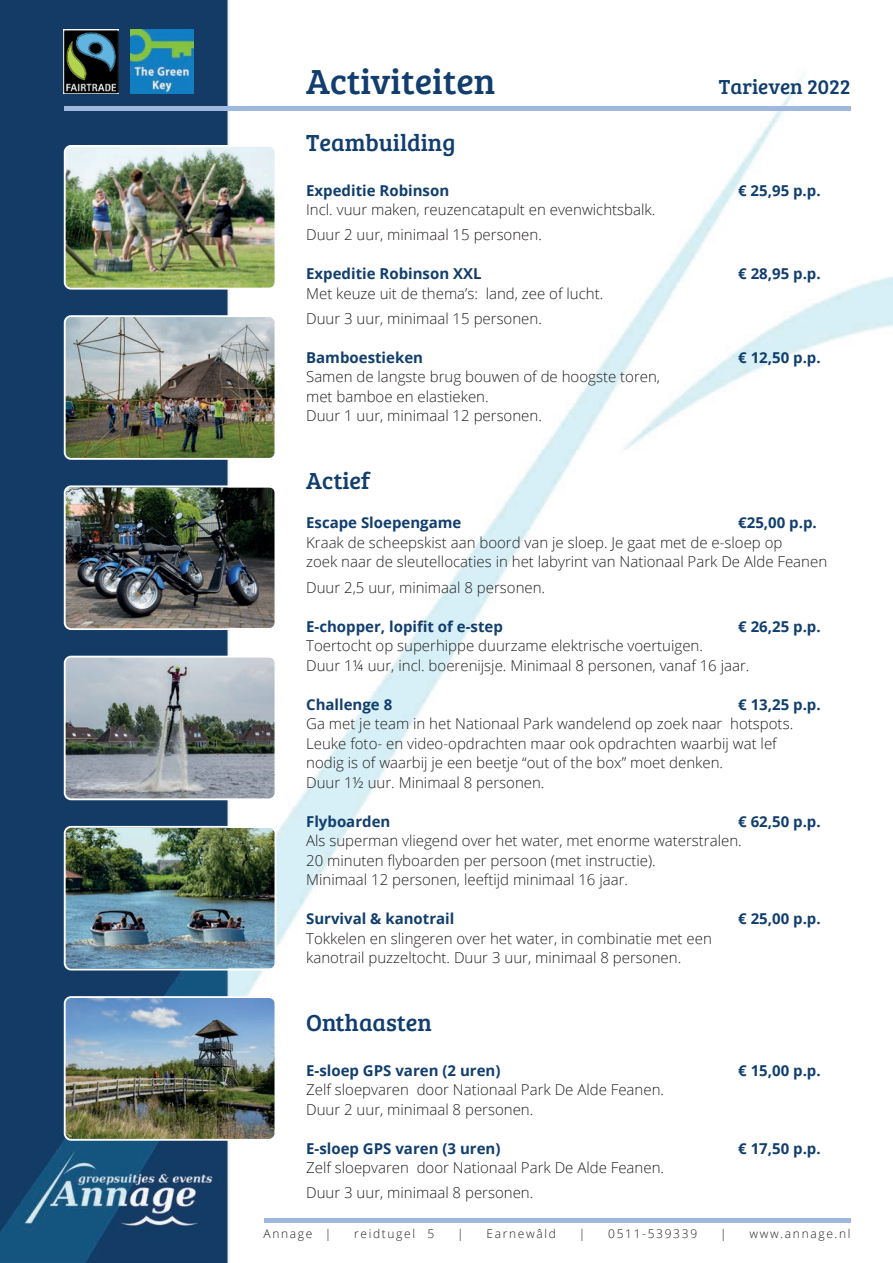
<style>
.page{position:relative;width:893px;height:1263px;background:#fff}
.page>*{position:absolute;margin:0;border:0;box-sizing:border-box;transform-origin:0 0}
.t1{font:36px "Bree Serif";color:#113e6e}
.t2{font:24px "Bree Serif";color:#113e6e}
.t3{font:21px "Bree Serif";color:#113e6e}
.t4{font:300 15px/19.5px "Open Sans";color:#231f20}
.t5{font:700 15px "Open Sans";color:#113e6e}
.t6{font:300 12px "Open Sans";letter-spacing:.14em;color:#231f20}
</style>
<div class="page">
<img style="left:0;top:0;width:893px;height:1263px">
<img style="left:67px;top:488px;width:206px;height:139px">
<div style="left:64px;top:485px;width:212px;height:145px;border:2px solid #fff;border-radius:6px"></div>
<img style="left:65px;top:657px;width:210px;height:142px">
<div style="left:64px;top:656px;width:212px;height:144px;border:2px solid #fff;border-radius:6px"></div>
<div style="left:64px;top:106px;width:786px;height:5px;background:#9fb8dd"></div>
<img style="left:65px;top:146px;width:210px;height:143px">
<div style="left:64px;top:145px;width:212px;height:145px;border:2px solid #fff;border-radius:6px"></div>
<hr style="left:264px;top:1218px;width:586px;height:4px;background:#9fb8dd">
<img style="left:65px;top:997px;width:210px;height:143px">
<div style="left:64px;top:996px;width:212px;height:145px;border:2px solid #fff;border-radius:6px"></div>
<img style="left:65px;top:316px;width:210px;height:143px">
<div style="left:64px;top:315px;width:212px;height:145px;border:2px solid #fff;border-radius:6px"></div>
<img style="left:64px;top:30px;width:54px;height:64px">
<img style="left:130px;top:30px;width:63px;height:64px">
<img style="left:67px;top:829px;width:206px;height:138px">
<div style="left:64px;top:826px;width:212px;height:144px;border:2px solid #fff;border-radius:6px"></div>
<h1 class="t1" style="left:306px;top:55px;width:191px">Activiteiten</h1>
<h3 class="t3" style="left:719px;top:71px;width:133px">Tarieven 2022</h3>
<h2 class="t2" style="left:306px;top:125px;width:151px">Teambuilding</h2>
<p class="t5" style="left:306px;top:179px;width:145px">Expeditie Robinson</p>
<p class="t5" style="left:738px;top:179px;width:84px">€ 25,95 p.p.</p>
<p class="t4" style="left:306px;top:197px;width:351px;line-height:25.2px">Incl. vuur maken, reuzencatapult en evenwichtsbalk.<br>Duur 2 uur, minimaal 15 personen.</p>
<p class="t5" style="left:306px;top:263px;width:177px">Expeditie Robinson XXL</p>
<p class="t5" style="left:738px;top:263px;width:84px">€ 28,95 p.p.</p>
<p class="t4" style="left:306px;top:280px;width:299px;line-height:25.2px">Met keuze uit de thema’s: land, zee of lucht.<br>Duur 3 uur, minimaal 15 personen.</p>
<p class="t5" style="left:306px;top:347px;width:118px">Bamboestieken</p>
<p class="t5" style="left:738px;top:347px;width:84px">€ 12,50 p.p.</p>
<p class="t4" style="left:306px;top:367px;width:355px">Samen de langste brug bouwen of de hoogste toren, met bamboe en elastieken.<br>Duur 1 uur, minimaal 12 personen.</p>
<h2 class="t2" style="left:306px;top:463px;width:65px">Actief</h2>
<p class="t5" style="left:306px;top:512px;width:157px">Escape Sloepengame</p>
<p class="t5" style="left:738px;top:512px;width:80px">€25,00 p.p.</p>
<p class="t4" style="left:306px;top:532px;width:522px">Kraak de scheepskist aan boord van je sloep. Je gaat met de e-sloep op<br>zoek naar de sleutellocaties in het labyrint van Nationaal Park De Alde Feanen</p>
<p class="t4" style="left:306px;top:577px;width:240px">Duur 2,5 uur, minimaal 8 personen.</p>
<p class="t5" style="left:306px;top:615px;width:198px">E-chopper, lopifit of e-step</p>
<p class="t5" style="left:738px;top:615px;width:84px">€ 26,25 p.p.</p>
<p class="t4" style="left:306px;top:635px;width:445px">Toertocht op superhippe duurzame elektrische voertuigen.<br>Duur 1¼ uur, incl. boerenijsje. Minimaal 8 personen, vanaf 16 jaar.</p>
<p class="t5" style="left:306px;top:693px;width:88px">Challenge 8</p>
<p class="t5" style="left:738px;top:693px;width:84px">€ 13,25 p.p.</p>
<p class="t4" style="left:306px;top:713px;width:489px">Ga met je team in het Nationaal Park wandelend op zoek naar hotspots.<br>Leuke foto- en video-opdrachten maar ook opdrachten waarbij wat lef nodig is of waarbij je een beetje “out of the box” moet denken.<br>Duur 1½ uur. Minimaal 8 personen.</p>
<p class="t5" style="left:306px;top:810px;width:86px">Flyboarden</p>
<p class="t5" style="left:738px;top:810px;width:84px">€ 62,50 p.p.</p>
<p class="t4" style="left:306px;top:830px;width:437px">Als superman vliegend over het water, met enorme waterstralen.<br>20 minuten flyboarden per persoon (met instructie).<br>Minimaal 12 personen, leeftijd minimaal 16 jaar.</p>
<p class="t5" style="left:306px;top:908px;width:150px">Survival &amp; kanotrail</p>
<p class="t5" style="left:738px;top:908px;width:84px">€ 25,00 p.p.</p>
<p class="t4" style="left:306px;top:928px;width:407px">Tokkelen en slingeren over het water, in combinatie met een kanotrail puzzeltocht. Duur 3 uur, minimaal 8 personen.</p>
<h2 class="t2" style="left:306px;top:1005px;width:127px">Onthaasten</h2>
<p class="t5" style="left:306px;top:1059px;width:196px">E-sloep GPS varen (2 uren)</p>
<p class="t5" style="left:738px;top:1059px;width:84px">€ 15,00 p.p.</p>
<p class="t4" style="left:306px;top:1079px;width:359px">Zelf sloepvaren door Nationaal Park De Alde Feanen.<br>Duur 2 uur, minimaal 8 personen.</p>
<p class="t5" style="left:306px;top:1137px;width:196px">E-sloep GPS varen (3 uren)</p>
<p class="t5" style="left:738px;top:1137px;width:84px">€ 17,50 p.p.</p>
<p class="t4" style="left:306px;top:1154px;width:359px;line-height:25.2px">Zelf sloepvaren door Nationaal Park De Alde Feanen.<br>Duur 3 uur, minimaal 8 personen.</p>
<p class="t6" style="left:264px;top:1225px;width:69px">Annage |</p>
<p class="t6" style="left:354px;top:1225px;width:82px">reidtugel 5</p>
<p class="t6" style="left:457px;top:1225px;width:8px">|</p>
<p class="t6" style="left:486px;top:1225px;width:71px">Earnewâld</p>
<p class="t6" style="left:579px;top:1225px;width:8px">|</p>
<p class="t6" style="left:608px;top:1225px;width:90px">0511-539339</p>
<p class="t6" style="left:720px;top:1225px;width:8px">|</p>
<p class="t6" style="left:749px;top:1225px;width:103px">www.annage.nl</p>
</div>
